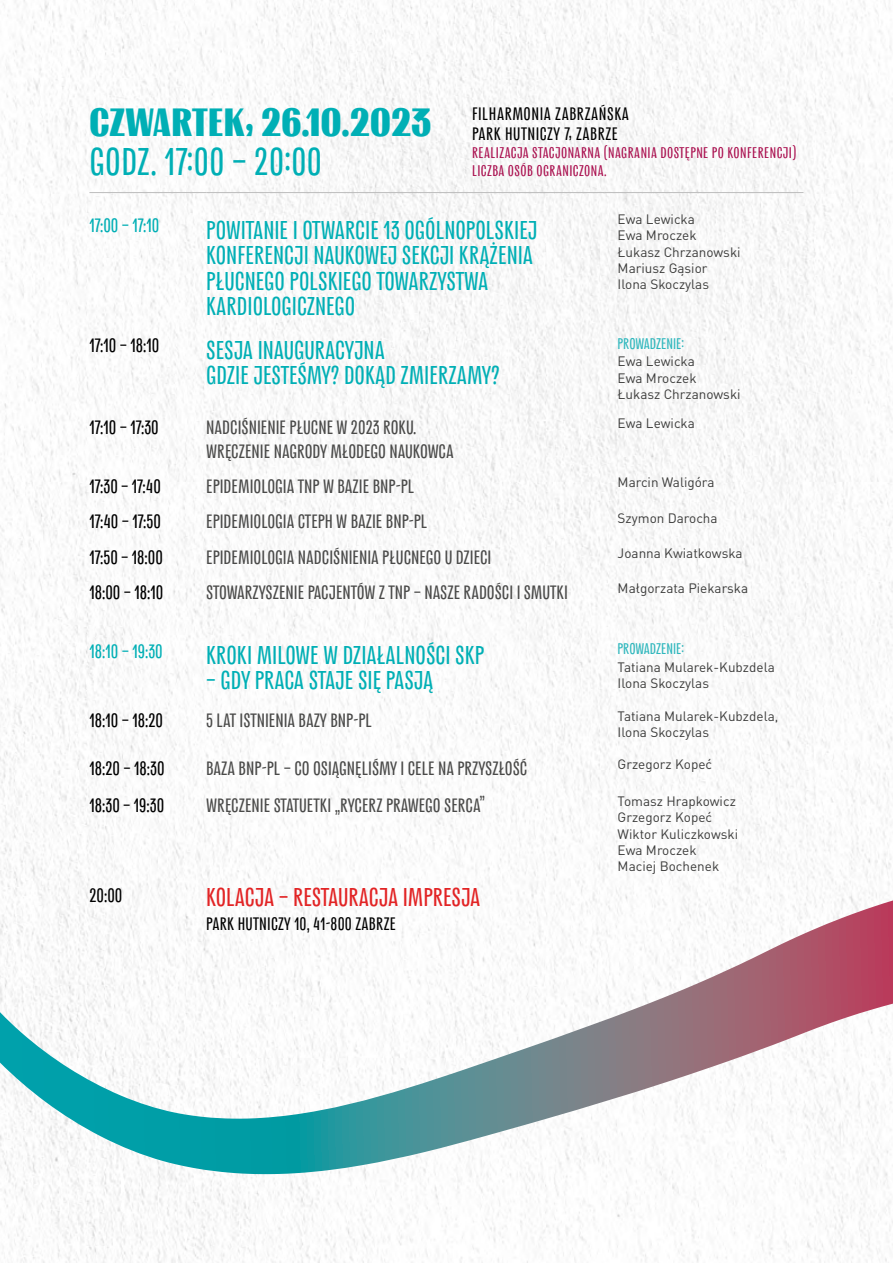
<style>
.page{position:relative;width:893px;height:1263px;background:#fff}
.page>*{position:absolute;margin:0;border:0;box-sizing:border-box;transform-origin:0 0}
.t1{font:700 45px "Huta";letter-spacing:.01em;color:#00afb5}
.t2{font:45px "Huta";letter-spacing:.01em;color:#00afb5}
.t3{font:30px/25.5px "Huta";color:#00afb5}
.t4{font:30px "Huta";letter-spacing:-.01em;color:#e22425}
.t5{font:22.5px/24px "Huta";color:#4a4a49}
.t6{font:22.5px "Huta";color:#000}
.t7{font:22.5px "Huta";color:#00afb5}
.t8{font:21px/19.5px "Huta";letter-spacing:.025em;color:#000}
.t9{font:300 18px/18px "Huta";letter-spacing:.025em;color:#a90d4d}
.t10{font:18px "Huta";letter-spacing:-.005em;color:#2fb7bd}
.t11{font:13.5px/16.2px "DIN Pro";color:#3c3c3b}
</style>
<div class="page">
<img style="left:0;top:0;width:893px;height:1263px">
<svg style="left:0;top:900px;width:893px;height:274px"></svg>
<hr style="left:89px;top:192px;width:117px;height:1px;background:#bcbcbc">
<hr style="left:206px;top:192px;width:399px;height:1px;background:#bcbcbc">
<hr style="left:605px;top:192px;width:198px;height:1px;background:#bcbcbc">
<h1 class="t1" style="left:89px;top:100px;width:343px">CZWARTEK, 26.10.2023</h1>
<h1 class="t2" style="left:89px;top:141px;width:234px">GODZ. 17:00 – 20:00</h1>
<h3 class="t8" style="left:472px;top:104px;width:159px">FILHARMONIA ZABRZAŃSKA<br>PARK HUTNICZY 7, ZABRZE</h3>
<h3 class="t9" style="left:472px;top:143px;width:326px">REALIZACJA STACJONARNA (NAGRANIA DOSTĘPNE PO KONFERENCJI)<br>LICZBA OSÓB OGRANICZONA.</h3>
<h3 class="t7" style="left:89px;top:215px;width:71px">17:00 – 17:10</h3>
<h2 class="t3" style="left:206px;top:217px;width:333px">POWITANIE I OTWARCIE 13 OGÓLNOPOLSKIEJ<br>KONFERENCJI NAUKOWEJ SEKCJI KRĄŻENIA<br>PŁUCNEGO POLSKIEGO TOWARZYSTWA<br>KARDIOLOGICZNEGO</h2>
<p class="t11" style="left:618px;top:211px;width:124px">Ewa Lewicka<br>Ewa Mroczek<br>Łukasz Chrzanowski<br>Mariusz Gąsior<br>Ilona Skoczylas</p>
<h3 class="t6" style="left:89px;top:335px;width:71px">17:10 – 18:10</h3>
<h2 class="t3" style="left:206px;top:337px;width:295px">SESJA INAUGURACYJNA<br>GDZIE JESTEŚMY? DOKĄD ZMIERZAMY?</h2>
<h3 class="t10" style="left:618px;top:335px;width:68px">PROWADZENIE:</h3>
<p class="t11" style="left:618px;top:353px;width:124px">Ewa Lewicka<br>Ewa Mroczek<br>Łukasz Chrzanowski</p>
<h3 class="t6" style="left:89px;top:417px;width:71px">17:10 – 17:30</h3>
<h3 class="t5" style="left:206px;top:415px;width:249px">NADCIŚNIENIE PŁUCNE W 2023 ROKU.<br>WRĘCZENIE NAGRODY MŁODEGO NAUKOWCA</h3>
<p class="t11" style="left:618px;top:415px;width:79px">Ewa Lewicka</p>
<h3 class="t6" style="left:89px;top:476px;width:73px">17:30 – 17:40</h3>
<h3 class="t5" style="left:206px;top:475px;width:210px">EPIDEMIOLOGIA TNP W BAZIE BNP-PL</h3>
<p class="t11" style="left:618px;top:474px;width:98px">Marcin Waligóra</p>
<h3 class="t6" style="left:89px;top:511px;width:73px">17:40 – 17:50</h3>
<h3 class="t5" style="left:206px;top:510px;width:223px">EPIDEMIOLOGIA CTEPH W BAZIE BNP-PL</h3>
<p class="t11" style="left:618px;top:509px;width:102px">Szymon Darocha</p>
<h3 class="t6" style="left:89px;top:546px;width:75px">17:50 – 18:00</h3>
<h3 class="t5" style="left:206px;top:545px;width:287px">EPIDEMIOLOGIA NADCIŚNIENIA PŁUCNEGO U DZIECI</h3>
<p class="t11" style="left:618px;top:544px;width:127px">Joanna Kwiatkowska</p>
<h3 class="t6" style="left:89px;top:582px;width:75px">18:00 – 18:10</h3>
<h3 class="t5" style="left:206px;top:580px;width:363px">STOWARZYSZENIE PACJENTÓW Z TNP – NASZE RADOŚCI I SMUTKI</h3>
<p class="t11" style="left:618px;top:579px;width:132px">Małgorzata Piekarska</p>
<h3 class="t7" style="left:89px;top:641px;width:75px">18:10 – 19:30</h3>
<h2 class="t3" style="left:206px;top:642px;width:280px">KROKI MILOWE W DZIAŁALNOŚCI SKP</h2>
<h2 class="t3" style="left:206px;top:668px;width:229px">– GDY PRACA STAJE SIĘ PASJĄ</h2>
<h3 class="t10" style="left:618px;top:640px;width:68px">PROWADZENIE:</h3>
<p class="t11" style="left:618px;top:658px;width:159px">Tatiana Mularek-Kubzdela<br>Ilona Skoczylas</p>
<h3 class="t6" style="left:89px;top:710px;width:75px">18:10 – 18:20</h3>
<h3 class="t5" style="left:206px;top:708px;width:167px">5 LAT ISTNIENIA BAZY BNP-PL</h3>
<p class="t11" style="left:618px;top:707px;width:162px">Tatiana Mularek-Kubzdela,<br>Ilona Skoczylas</p>
<h3 class="t6" style="left:89px;top:757px;width:77px">18:20 – 18:30</h3>
<h3 class="t5" style="left:206px;top:756px;width:323px">BAZA BNP-PL – CO OSIĄGNĘLIŚMY I CELE NA PRZYSZŁOŚĆ</h3>
<p class="t11" style="left:618px;top:755px;width:96px">Grzegorz Kopeć</p>
<h3 class="t6" style="left:89px;top:795px;width:76px">18:30 – 19:30</h3>
<h3 class="t5" style="left:206px;top:793px;width:280px">WRĘCZENIE STATUETKI „RYCERZ PRAWEGO SERCA”</h3>
<p class="t11" style="left:618px;top:792px;width:122px">Tomasz Hrapkowicz<br>Grzegorz Kopeć<br>Wiktor Kuliczkowski<br>Ewa Mroczek<br>Maciej Bochenek</p>
<h3 class="t6" style="left:89px;top:885px;width:34px">20:00</h3>
<h2 class="t4" style="left:206px;top:883px;width:276px">KOLACJA – RESTAURACJA IMPRESJA</h2>
<h3 class="t8" style="left:206px;top:914px;width:191px">PARK HUTNICZY 10, 41-800 ZABRZE</h3>
</div>
